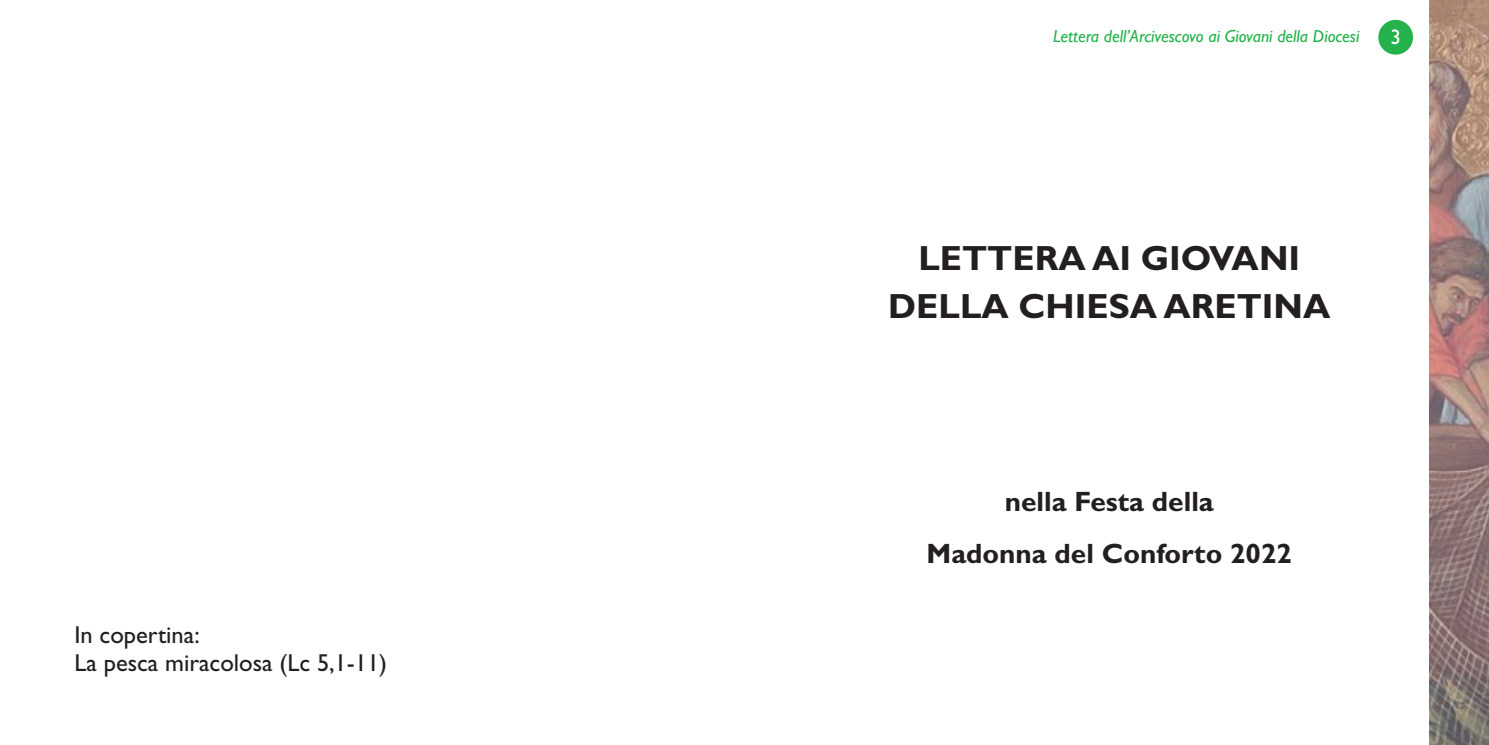
<style>
.page{position:relative;width:1489px;height:745px;background:#fff}
.page>*{position:absolute;margin:0;border:0;box-sizing:border-box;transform-origin:0 0}
.t1{font:700 35px "Gill Sans";color:#231f20}
.t2{font:700 28px "Gill Sans";color:#231f20}
.List_Paragraph{font:24.5px "Gill Sans";color:#231f20}
.t3{font:21px "Gill Sans";color:#fff}
.t4{font:italic 17.5px "Gill Sans";color:#23b24b}
</style>
<div class="page">
<div style="left:1378px;top:20px;width:34px;height:35px;background:#23b24b;border-radius:50%"></div>
<img style="left:1429px;top:0;width:59px;height:744px">
<p class="List_Paragraph" style="left:74px;top:620px;width:127px">In copertina:</p>
<p class="List_Paragraph" style="left:74px;top:648px;width:314px">La pesca miracolosa (Lc 5,1-11)</p>
<p class="t4" style="left:1053px;top:26px;width:307px">Lettera dell’Arcivescovo ai Giovani della Diocesi</p>
<p class="t3" style="left:1390px;top:25px;width:12px">3</p>
<p class="t1" style="left:918px;top:237px;width:383px">LETTERA AI GIOVANI</p>
<p class="t1" style="left:888px;top:285px;width:444px">DELLA CHIESA ARETINA</p>
<p class="t2" style="left:1004px;top:484px;width:210px">nella Festa della</p>
<p class="t2" style="left:926px;top:536px;width:367px">Madonna del Conforto 2022</p>
</div>
